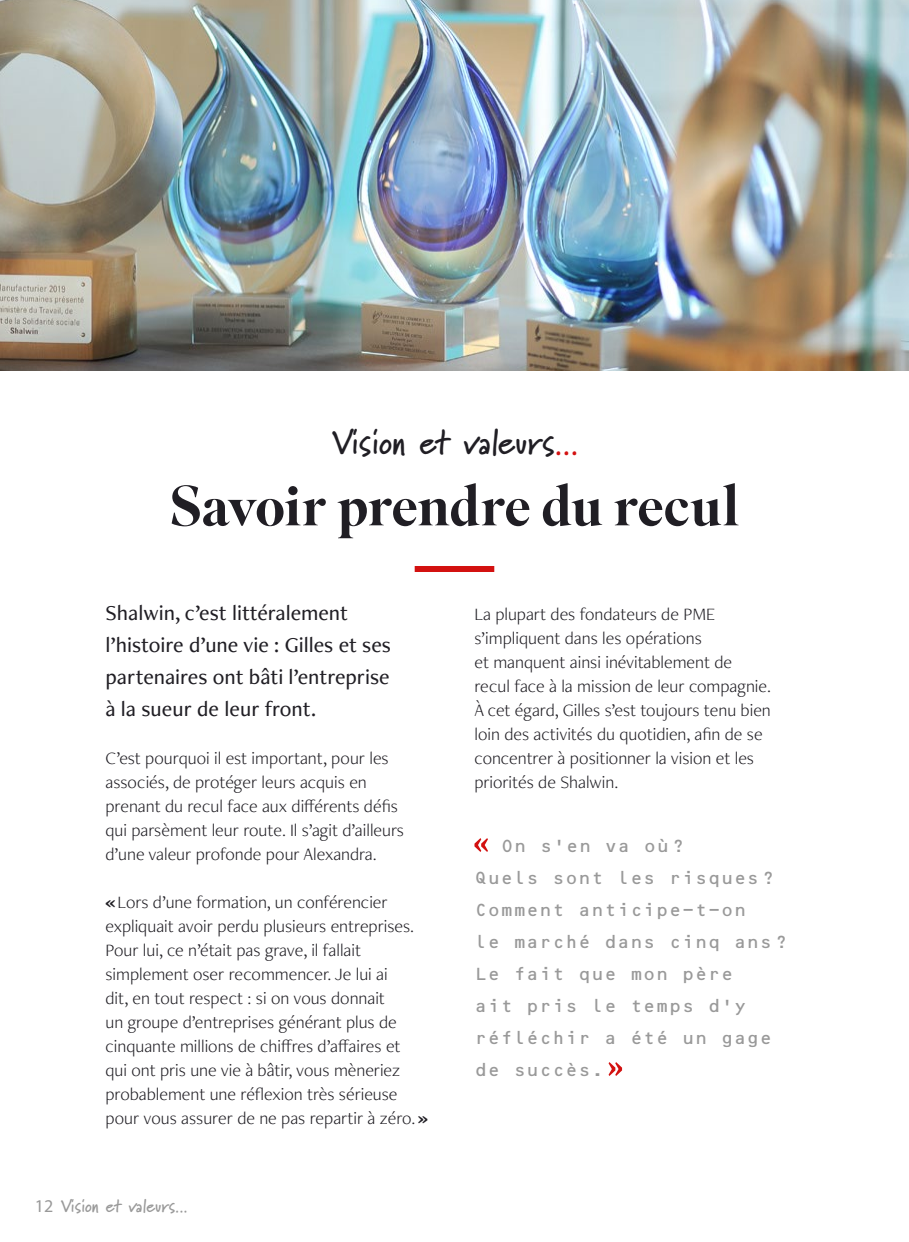
<style>
.page{position:relative;width:909px;height:1242px;background:#fff}
.page>*{position:absolute;margin:0;border:0;box-sizing:border-box;transform-origin:0 0}
.t1{font:500 56px "Superior Title";letter-spacing:-.015em;color:#201e24}
.t2{font:700 35px "Marydale";letter-spacing:-.01em;color:#201e24}
.t3{font:500 22px/32px "Freight Neo Pro";color:#201e24}
.t4{font:300 18px/24px "Freight Neo Pro";color:#201e24}
.t5{font:18px/32px "OCRB Std";color:#999}
.t6{font:700 18px "Marydale";letter-spacing:-.01em;color:#999}
.s1{color:#d31110}
.s2{font-weight:900}
.s3{font-family:"Myriad Pro";font-weight:400}
</style>
<div class="page">
<div style="left:415px;top:566px;width:79px;height:6px;background:#d31110"></div>
<svg style="left:474px;top:838px;width:14px;height:14px"></svg>
<svg style="left:609px;top:1062px;width:13px;height:14px"></svg>
<img style="left:0;top:0;width:909px;height:371px">
<h2 class="t2" style="left:330px;top:422px;width:250px">Vision et valeurs<span class="s1">...</span></h2>
<h1 class="t1" style="left:169px;top:472px;width:572px">Savoir prendre du recul</h1>
<p class="t3" style="left:105px;top:596px;width:287px">Shalwin, c’est littéralement l’histoire d’une vie : Gilles et ses partenaires ont bâti l’entreprise à la sueur de leur front.</p>
<p class="t4" style="left:105px;top:746px;width:300px">C’est pourquoi il est important, pour les associés, de protéger leurs acquis en prenant du recul face aux différents défis qui parsèment leur route. Il s’agit d’ailleurs d’une valeur profonde pour Alexandra.</p>
<p class="t4" style="left:105px;top:890px;width:324px"><span class="s2">«</span> Lors d’une formation, un conférencier expliquait avoir perdu plusieurs entreprises.<br>Pour lui, ce n’était pas grave, il fallait simplement oser recommencer. Je lui ai<br>dit, en tout respect : si on vous donnait<br>un groupe d’entreprises générant plus de cinquante millions de chiffres d’affaires et<br>qui ont pris une vie à bâtir, vous mèneriez probablement une réflexion très sérieuse pour vous assurer de ne pas repartir à zéro. <span class="s2">»</span></p>
<p class="t6" style="left:35px;top:1195px;width:154px"><span class="s3">12</span> Vision et valeurs...</p>
<p class="t4" style="left:474px;top:601px;width:298px">La plupart des fondateurs de PME s’impliquent dans les opérations<br>et manquent ainsi inévitablement de recul face à la mission de leur compagnie.<br>À cet égard, Gilles s’est toujours tenu bien loin des activités du quotidien, afin de se concentrer à positionner la vision et les priorités de Shalwin.</p>
<p class="t5" style="left:474px;top:830px;width:315px;text-indent:26px">On s’en va où?<br>Quels sont les risques?<br>Comment anticipe-t-on<br>le marché dans cinq ans?<br>Le fait que mon père<br>ait pris le temps d’y réfléchir a été un gage de succès.</p>
</div>
